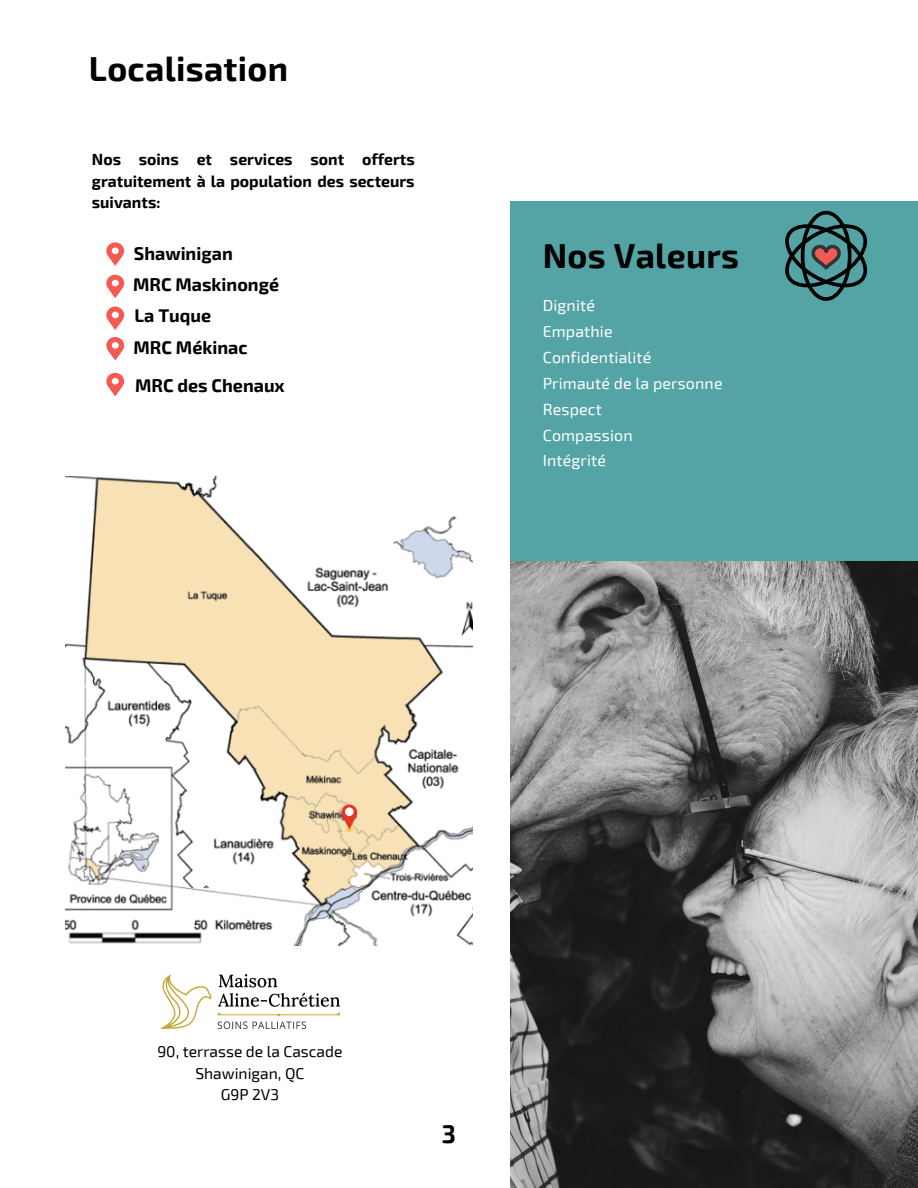
<style>
.page{position:relative;width:918px;height:1188px;background:#fff}
.page>*{position:absolute;margin:0;border:0;box-sizing:border-box;transform-origin:0 0}
.t1{font:700 33.9px "Exo 2";letter-spacing:.01em;color:#000}
.t2{font:700 24.9px "Exo 2";color:#000}
.t3{font:700 18px "Exo 2";color:#000}
.t4{font:15.9px "Exo 2";letter-spacing:.01em;color:#fff}
.t5{font:700 15.9px/21.3px "Exo 2";color:#000;text-align:justify}
.t6{font:15.6px "Exo 2";color:#000}
</style>
<div class="page">
<div style="left:510px;top:202px;width:408px;height:966px;background:#54a4a6"></div>
<img style="left:510px;top:561px;width:408px;height:627px">
<img style="left:66px;top:477px;width:407px;height:469px">
<svg style="left:341px;top:805px;width:16px;height:26px"></svg>
<div style="left:345px;top:807px;width:9px;height:9px;background:#fff;border-radius:50%"></div>
<img style="left:161px;top:974px;width:178px;height:54px">
<svg style="left:785px;top:211px;width:82px;height:90px"></svg>
<svg style="left:106px;top:242px;width:19px;height:24px"></svg>
<svg style="left:106px;top:275px;width:19px;height:23px"></svg>
<svg style="left:106px;top:306px;width:19px;height:24px"></svg>
<svg style="left:106px;top:337px;width:19px;height:23px"></svg>
<svg style="left:106px;top:373px;width:19px;height:23px"></svg>
<p class="t1" style="left:89px;top:47px;width:201px">Localisation</p>
<p class="t5" style="left:92px;top:148px;width:324px">Nos soins et services sont offerts gratuitement à la population des secteurs suivants:</p>
<p class="t3" style="left:134px;top:242px;width:100px">Shawinigan</p>
<p class="t3" style="left:133px;top:273px;width:148px">MRC Maskinongé</p>
<p class="t3" style="left:135px;top:304px;width:78px">La Tuque</p>
<p class="t3" style="left:134px;top:336px;width:116px">MRC Mékinac</p>
<p class="t3" style="left:135px;top:374px;width:151px">MRC des Chenaux</p>
<p class="t1" style="left:543px;top:234px;width:198px">Nos Valeurs</p>
<p class="t4" style="left:543px;top:295px;width:54px">Dignité</p>
<p class="t4" style="left:543px;top:321px;width:71px">Empathie</p>
<p class="t4" style="left:543px;top:347px;width:110px">Confidentialité</p>
<p class="t4" style="left:543px;top:373px;width:181px">Primauté de la personne</p>
<p class="t4" style="left:543px;top:399px;width:61px">Respect</p>
<p class="t4" style="left:543px;top:425px;width:91px">Compassion</p>
<p class="t4" style="left:543px;top:451px;width:65px">Intégrité</p>
<p class="t6" style="left:157px;top:1042px;width:187px">90, terrasse de la Cascade</p>
<p class="t6" style="left:195px;top:1063px;width:110px">Shawinigan, QC</p>
<p class="t6" style="left:221px;top:1085px;width:60px">G9P 2V3</p>
<p class="t2" style="left:442px;top:1118px;width:16px">3</p>
</div>
